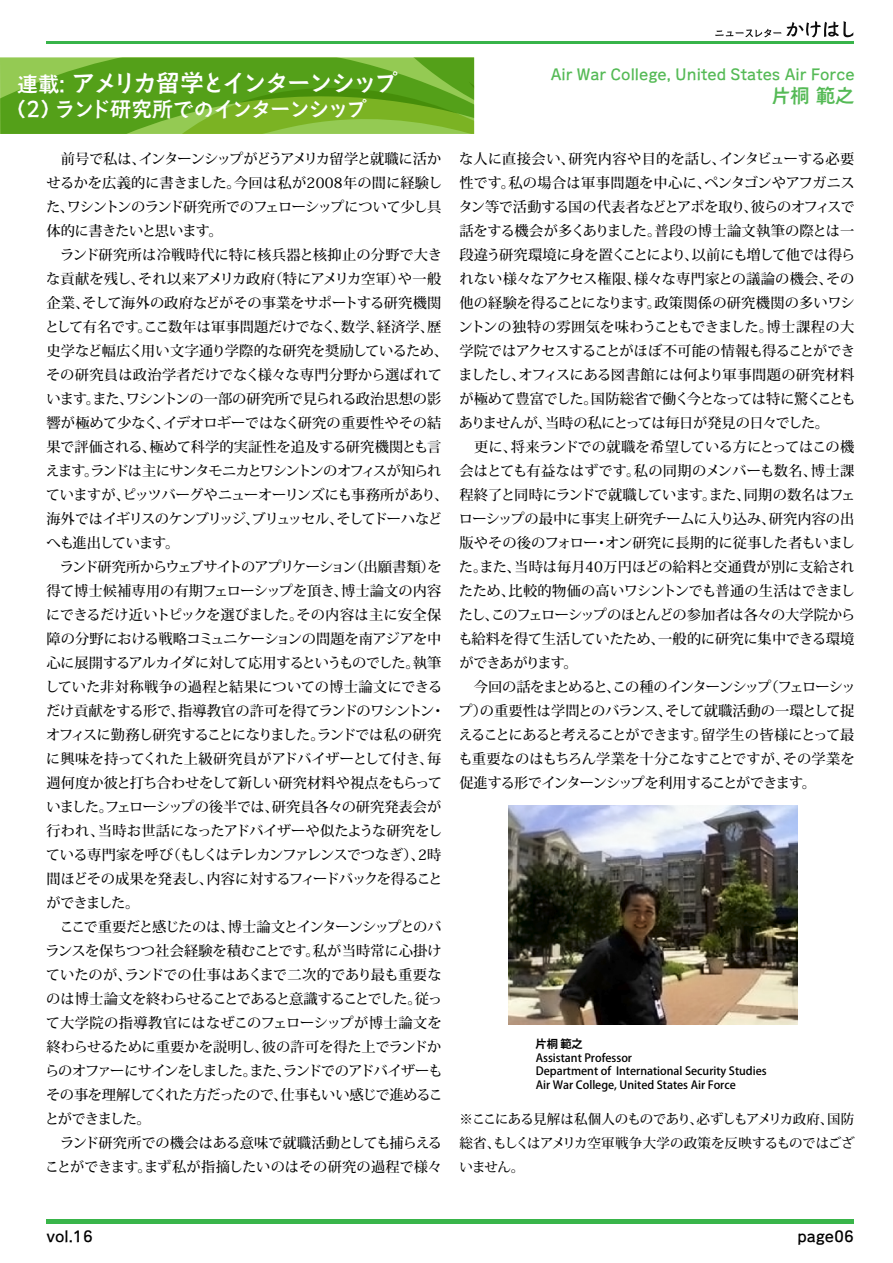
<style>
.page{position:relative;width:893px;height:1263px;background:#fff}
.page>*{position:absolute;margin:0;border:0;box-sizing:border-box;transform-origin:0 0}
.t1{font:24px "Aralet Std DB";letter-spacing:-.085em;color:#fff}
.t2{font:21px "Aralet Std DB";letter-spacing:-.08em;color:#fff}
.t3{font:19.5px "Aralet Std DB";color:#55ba56}
.t4{font:15px "Aralet Std DB";color:#55ba56}
.t5{font:15px "Aralet Std DB";color:#000}
.t6{font:500 14.25px/24px "Koz Min Pro";letter-spacing:-.025em;color:#000}
.t7{font:500 13.5px/24px "Koz Min Pro";letter-spacing:-.04em;color:#000;text-align:justify}
.t8{font:500 11.25px/13.5px "Koz Go Pro";color:#000}
.t9{font:700 11.25px "Koz Go Pro";color:#000}
.s1{font-size:21px}
</style>
<div class="page">
<img style="left:508px;top:806px;width:289px;height:218px">
<svg style="left:0;top:57px;width:474px;height:77px;background:#67ab26"></svg>
<div style="left:46px;top:1219px;width:808px;height:5px;background:#39b54a"></div>
<hr style="left:46px;top:41px;width:808px;height:3px;background:#38b44a">
<svg style="left:715px;top:21px;width:138px;height:16px"></svg>
<h1 class="t1" style="left:17px;top:66px;width:382px"><span class="s1">連載:</span> アメリカ留学とインターンシップ</h1>
<h2 class="t2" style="left:17px;top:95px;width:351px">(２) ランド研究所でのインターンシップ</h2>
<p class="t4" style="left:551px;top:64px;width:305px">Air War College, United States Air Force</p>
<h3 class="t3" style="left:771px;top:83px;width:85px">片桐 範之</h3>
<p class="t6" style="left:45px;top:146px;width:405px">　前号で私は、インターンシップがどうアメリカ留学と就職に活かせるかを広義的に書きました。今回は私が2008年の間に経験した、ワシントンのランド研究所でのフェローシップについて少し具体的に書きたいと思います。<br>　ランド研究所は冷戦時代に特に核兵器と核抑止の分野で大きな貢献を残し、それ以来アメリカ政府（特にアメリカ空軍）や一般企業、そして海外の政府などがその事業をサポートする研究機関として有名です。ここ数年は軍事問題だけでなく、数学、経済学、歴史学など幅広く用い文字通り学際的な研究を奨励しているため、その研究員は政治学者だけでなく様々な専門分野から選ばれています。また、ワシントンの一部の研究所で見られる政治思想の影響が極めて少なく、イデオロギーではなく研究の重要性やその結果で評価される、極めて科学的実証性を追及する研究機関とも言えます。ランドは主にサンタモニカとワシントンのオフィスが知られていますが、ピッツバーグやニューオーリンズにも事務所があり、海外ではイギリスのケンブリッジ、ブリュッセル、そしてドーハなどへも進出しています。<br>　ランド研究所からウェブサイトのアプリケーション（出願書類）を得て博士候補専用の有期フェローシップを頂き、博士論文の内容にできるだけ近いトピックを選びました。その内容は主に安全保障の分野における戦略コミュニケーションの問題を南アジアを中心に展開するアルカイダに対して応用するというものでした。執筆していた非対称戦争の過程と結果についての博士論文にできるだけ貢献をする形で、指導教官の許可を得てランドのワシントン・オフィスに勤務し研究することになりました。ランドでは私の研究に興味を持ってくれた上級研究員がアドバイザーとして付き、毎週何度か彼と打ち合わせをして新しい研究材料や視点をもらっていました。フェローシップの後半では、研究員各々の研究発表会が行われ、当時お世話になったアドバイザーや似たような研究をしている専門家を呼び（もしくはテレカンファレンスでつなぎ）、2時間ほどその成果を発表し、内容に対するフィードバックを得ることができました。<br>　ここで重要だと感じたのは、博士論文とインターンシップとのバランスを保ちつつ社会経験を積むことです。私が当時常に心掛けていたのが、ランドでの仕事はあくまで二次的であり最も重要なのは博士論文を終わらせることであると意識することでした。従って大学院の指導教官にはなぜこのフェローシップが博士論文を終わらせるために重要かを説明し、彼の許可を得た上でランドからのオファーにサインをしました。また、ランドでのアドバイザーもその事を理解してくれた方だったので、仕事もいい感じで進めることができました。<br>　ランド研究所での機会はある意味で就職活動としても捕らえることができます。まず私が指摘したいのはその研究の過程で様々</p>
<p class="t6" style="left:458px;top:146px;width:399px">な人に直接会い、研究内容や目的を話し、インタビューする必要性です。私の場合は軍事問題を中心に、ペンタゴンやアフガニスタン等で活動する国の代表者などとアポを取り、彼らのオフィスで話をする機会が多くありました。普段の博士論文執筆の際とは一段違う研究環境に身を置くことにより、以前にも増して他では得られない様々なアクセス権限、様々な専門家との議論の機会、その他の経験を得ることになります。政策関係の研究機関の多いワシントンの独特の雰囲気を味わうこともできました。博士課程の大学院ではアクセスすることがほぼ不可能の情報も得ることができましたし、オフィスにある図書館には何より軍事問題の研究材料が極めて豊富でした。国防総省で働く今となっては特に驚くこともありませんが、当時の私にとっては毎日が発見の日々でした。<br>　更に、将来ランドでの就職を希望している方にとってはこの機会はとても有益なはずです。私の同期のメンバーも数名、博士課程終了と同時にランドで就職しています。また、同期の数名はフェローシップの最中に事実上研究チームに入り込み、研究内容の出版やその後のフォロー・オン研究に長期的に従事した者もいました。また、当時は毎月40万円ほどの給料と交通費が別に支給されたため、比較的物価の高いワシントンでも普通の生活はできましたし、このフェローシップのほとんどの参加者は各々の大学院からも給料を得て生活していたため、一般的に研究に集中できる環境ができあがります。<br>　今回の話をまとめると、この種のインターンシップ（フェローシップ）の重要性は学問とのバランス、そして就職活動の一環として捉えることにあると考えることができます。留学生の皆様にとって最も重要なのはもちろん学業を十分こなすことですが、その学業を促進する形でインターンシップを利用することができます。</p>
<p class="t9" style="left:536px;top:1037px;width:49px">片桐 範之</p>
<p class="t8" style="left:536px;top:1051px;width:232px">Assistant Professor<br>Department of International Security Studies<br>Air War College, United States Air Force</p>
<p class="t7" style="left:459px;top:1107px;width:397px">※ここにある見解は私個人のものであり、必ずしもアメリカ政府、国防総省、もしくはアメリカ空軍戦争大学の政策を反映するものではございません。</p>
<p class="t5" style="left:46px;top:1226px;width:48px">vol.16</p>
<p class="t5" style="left:797px;top:1226px;width:58px">page06</p>
</div>
